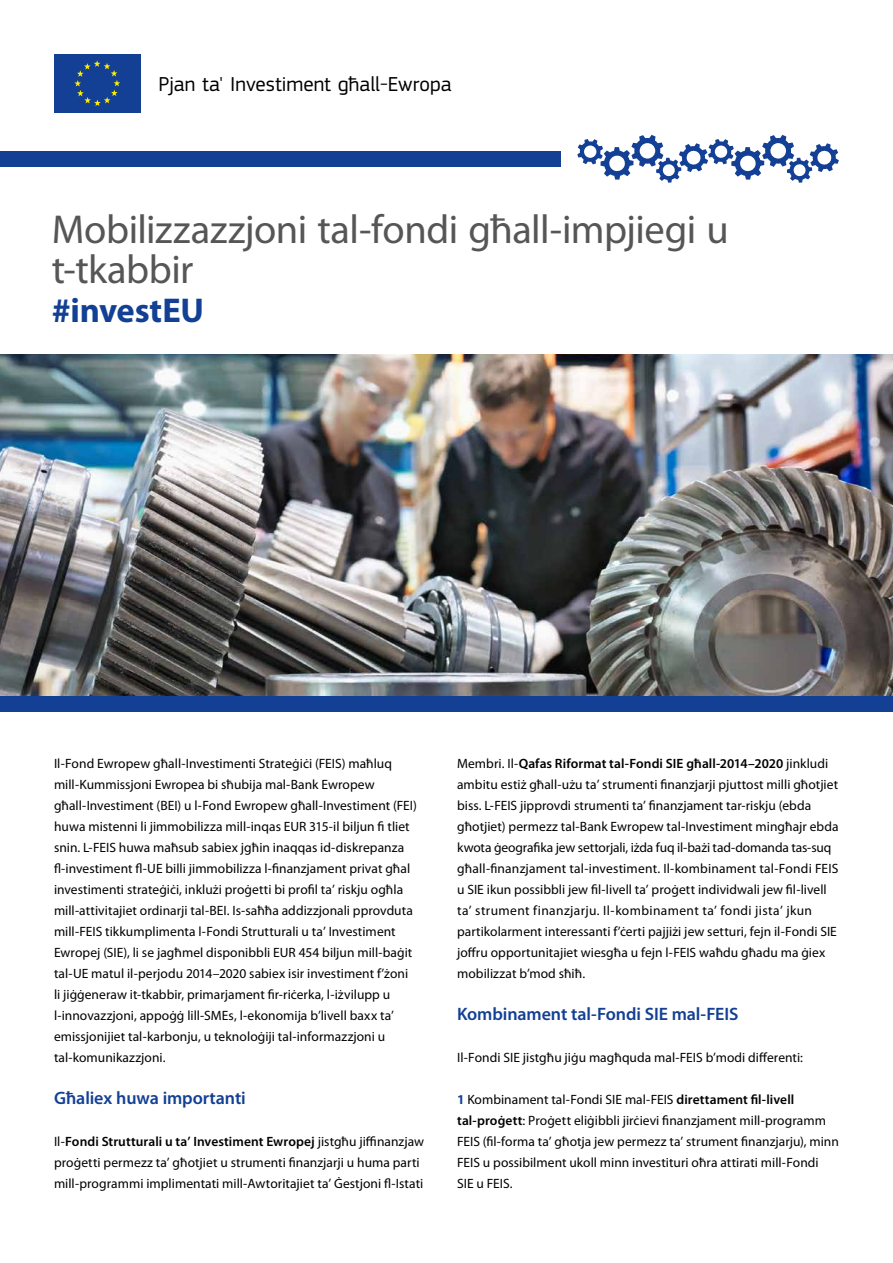
<style>
.page{position:relative;width:893px;height:1263px;background:#fff}
.page>*{position:absolute;margin:0;border:0;box-sizing:border-box;transform-origin:0 0}
.Headline{font:40.5px/40.5px "Myriad Pro";letter-spacing:-.015em;color:#565656}
.t1{font:700 34.5px "Myriad Pro";letter-spacing:-.005em;color:#134094}
.t2{font:21px "EC Square Sans Pro";color:#000}
.Zwischenhead{font:600 18px "Myriad Pro";letter-spacing:-.005em;color:#134094}
.Fließtext{font:13.5px/21px "Myriad Pro";letter-spacing:.005em;color:#000}
._1_2_3_Fließtext{font:13.5px/21px "Myriad Pro";color:#000}
.s1{font-weight:600}
.s2{font-weight:700;color:#134094}
</style>
<div class="page">
<div style="left:0;top:151px;width:561px;height:16px;background:#134094"></div>
<svg style="left:577px;top:135px;width:262px;height:48px"></svg>
<img style="left:0;top:354px;width:893px;height:342px">
<div style="left:0;top:696px;width:893px;height:16px;background:#134094"></div>
<div style="left:54px;top:54px;width:87px;height:59px;background:#134094"></div>
<svg style="left:74px;top:60px;width:46px;height:46px"></svg>
<p class="t2" style="left:158px;top:72px;width:295px">Pjan ta' Investiment għall-Ewropa</p>
<p class="Headline" style="left:52px;top:208px;width:678px">Mobilizzazzjoni tal-fondi għall-impjiegi u t-tkabbir</p>
<p class="t1" style="left:52px;top:288px;width:154px">#investEU</p>
<p class="Fließtext" style="left:54px;top:753px;width:364px">Il-Fond Ewropew għall-Investimenti Strateġiċi (FEIS) maħluq mill-Kummissjoni Ewropea bi sħubija mal-Bank Ewropew għall-Investiment (BEI) u l-Fond Ewropew għall-Investiment (FEI) huwa mistenni li jimmobilizza mill-inqas EUR 315-il biljun fi tliet snin. L-FEIS huwa maħsub sabiex jgħin inaqqas id-diskrepanza fl-investiment fl-UE billi jimmobilizza l-finanzjament privat għal investimenti strateġiċi, inklużi proġetti bi profil ta’ riskju ogħla mill-attivitajiet ordinarji tal-BEI. Is-saħħa addizzjonali pprovduta mill-FEIS tikkumplimenta l-Fondi Strutturali u ta’ Investiment Ewropej (SIE), li se jagħmel disponibbli EUR 454 biljun mill-baġit tal-UE matul il-perjodu 2014–2020 sabiex isir investiment f’żoni li jiġġeneraw it-tkabbir, primarjament fir-riċerka, l-iżvilupp u l-innovazzjoni, appoġġ lill-SMEs, l-ekonomija b’livell baxx ta’ emissjonijiet tal-karbonju, u teknoloġiji tal-informazzjoni u tal-komunikazzjoni.</p>
<p class="Zwischenhead" style="left:54px;top:1088px;width:193px">Għaliex huwa importanti</p>
<p class="Fließtext" style="left:54px;top:1131px;width:372px">Il-<span class="s1">Fondi Strutturali u ta’ Investiment Ewropej</span> jistgħu jiffinanzjaw proġetti permezz ta’ għotjiet u strumenti finanzjarji u huma parti mill-programmi implimentati mill-Awtoritajiet ta’ Ġestjoni fl-Istati</p>
<p class="Fließtext" style="left:457px;top:753px;width:383px">Membri. Il-<span class="s1">Qafas Riformat tal-Fondi SIE għall-2014–2020</span> jinkludi ambitu estiż għall-użu ta’ strumenti finanzjarji pjuttost milli għotjiet biss. L-FEIS jipprovdi strumenti ta’ finanzjament tar-riskju (ebda għotjiet) permezz tal-Bank Ewropew tal-Investiment mingħajr ebda kwota ġeografika jew settorjali, iżda fuq il-bażi tad-domanda tas-suq għall-finanzjament tal-investiment. Il-kombinament tal-Fondi FEIS u SIE ikun possibbli jew fil-livell ta’ proġett individwali jew fil-livell ta’ strument finanzjarju. Il-kombinament ta’ fondi jista’ jkun partikolarment interessanti f’ċerti pajjiżi jew setturi, fejn il-Fondi SIE joffru opportunitajiet wiesgħa u fejn l-FEIS waħdu għadu ma ġiex mobilizzat b’mod sħiħ.</p>
<p class="Zwischenhead" style="left:457px;top:1004px;width:283px">Kombinament tal-Fondi SIE mal-FEIS</p>
<p class="Fließtext" style="left:457px;top:1047px;width:347px">Il-Fondi SIE jistgħu jiġu magħquda mal-FEIS b’modi differenti:</p>
<p class="_1_2_3_Fließtext" style="left:457px;top:1089px;width:383px"><span class="s2">1</span> Kombinament tal-Fondi SIE mal-FEIS <span class="s1">direttament fil-livell tal-proġett</span>: Proġett eliġibbli jirċievi finanzjament mill-programm FEIS (fil-forma ta’ għotja jew permezz ta’ strument finanzjarju), minn FEIS u possibilment ukoll minn investituri oħra attirati mill-Fondi<br>SIE u FEIS.</p>
</div>
